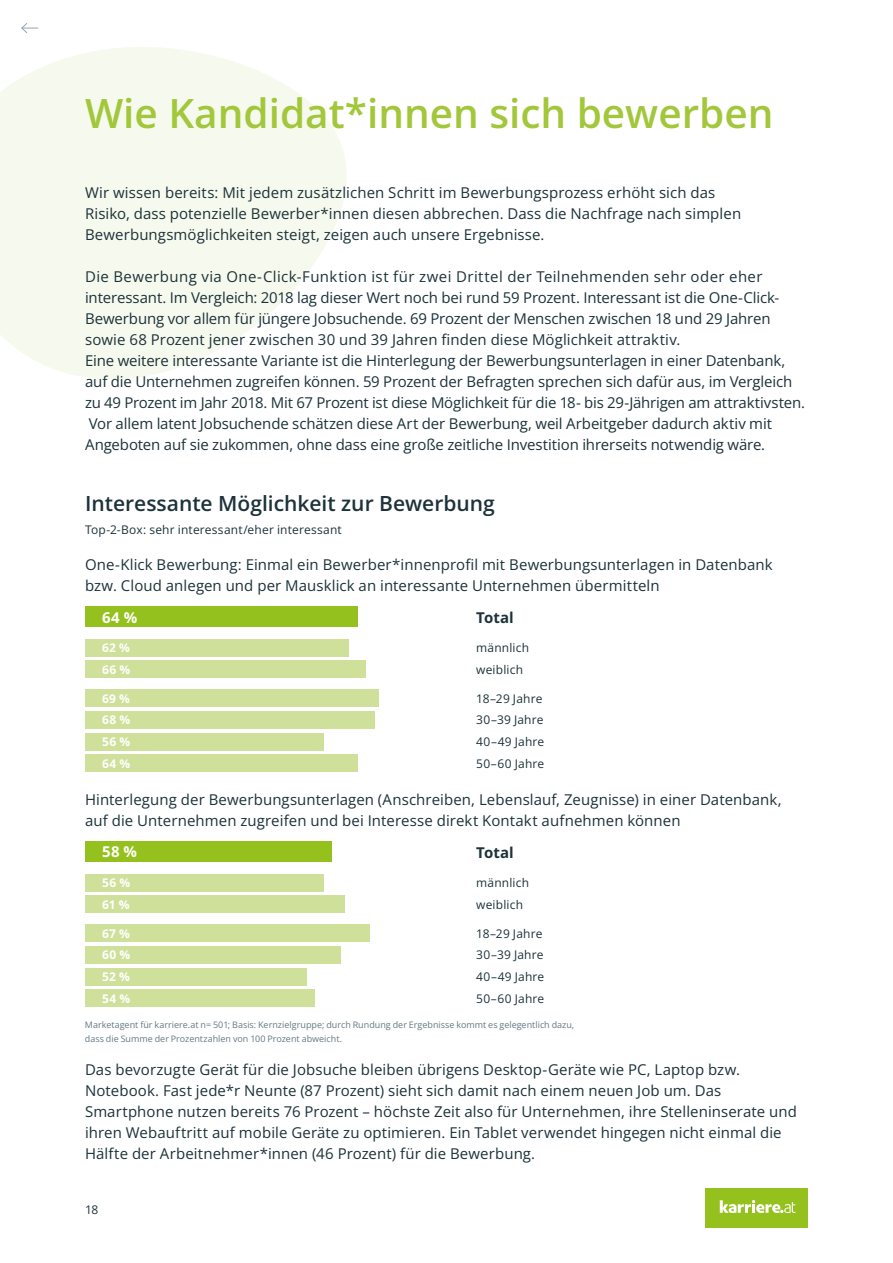
<style>
.page{position:relative;width:893px;height:1263px;background:#fff}
.page>*{position:absolute;margin:0;border:0;box-sizing:border-box;transform-origin:0 0}
.t1{font:600 40.5px "Open Sans";color:#a2c73a}
.t2{font:600 21px "Open Sans";color:#1d323a}
.t3{font:15px/21px "Open Sans";letter-spacing:.005em;color:#1d323a}
.t4{font:700 15px "Open Sans";letter-spacing:.005em;color:#1d323a}
.t5{font:700 15px "Open Sans";color:#fff}
.t6{font:12px/21.6px "Open Sans";letter-spacing:.015em;color:#1d323a}
.t7{font:700 12px/21.6px "Open Sans";letter-spacing:.035em;color:#fff}
.t8{font:9px/13.5px "Open Sans";color:#647a84}
</style>
<div class="page">
<svg style="left:0;top:47px;width:347px;height:332px;fill:#f6f9ed"></svg>
<div style="left:85px;top:606px;width:272px;height:21px;background:#95c11f"></div>
<div style="left:85px;top:639px;width:264px;height:17px;background:#cfe09b"></div>
<div style="left:85px;top:661px;width:281px;height:17px;background:#cfe09b"></div>
<div style="left:85px;top:690px;width:293px;height:17px;background:#cfe09b"></div>
<div style="left:85px;top:711px;width:289px;height:17px;background:#cfe09b"></div>
<div style="left:85px;top:733px;width:238px;height:17px;background:#cfe09b"></div>
<div style="left:85px;top:755px;width:272px;height:17px;background:#cfe09b"></div>
<div style="left:85px;top:841px;width:247px;height:21px;background:#95c11f"></div>
<div style="left:85px;top:874px;width:238px;height:17px;background:#cfe09b"></div>
<div style="left:85px;top:896px;width:259px;height:17px;background:#cfe09b"></div>
<div style="left:85px;top:925px;width:285px;height:17px;background:#cfe09b"></div>
<div style="left:85px;top:946px;width:255px;height:17px;background:#cfe09b"></div>
<div style="left:85px;top:968px;width:221px;height:17px;background:#cfe09b"></div>
<div style="left:85px;top:990px;width:230px;height:17px;background:#cfe09b"></div>
<div style="left:706px;top:1188px;width:102px;height:39px;background:#95c11f"></div>
<svg style="left:720px;top:1200px;width:75px;height:13px"></svg>
<svg style="left:21px;top:23px;width:17px;height:10px"></svg>
<h1 class="t1" style="left:85px;top:86px;width:690px">Wie Kandidat*innen sich bewerben</h1>
<p class="t3" style="left:85px;top:181px;width:658px">Wir wissen bereits: Mit jedem zusätzlichen Schritt im Bewerbungsprozess erhöht sich das<br>Risiko, dass potenzielle Bewerber*innen diesen abbrechen. Dass die Nachfrage nach simplen<br>Bewerbungsmöglichkeiten steigt, zeigen auch unsere Ergebnisse.</p>
<p class="t3" style="left:85px;top:265px;width:721px">Die Bewerbung via One-Click-Funktion ist für zwei Drittel der Teilnehmenden sehr oder eher interessant. Im Vergleich: 2018 lag dieser Wert noch bei rund 59 Prozent. Interessant ist die One-Click-Bewerbung vor allem für jüngere Jobsuchende. 69 Prozent der Menschen zwischen 18 und 29 Jahren sowie 68 Prozent jener zwischen 30 und 39 Jahren finden diese Möglichkeit attraktiv.<br>Eine weitere interessante Variante ist die Hinterlegung der Bewerbungsunterlagen in einer Datenbank, auf die Unternehmen zugreifen können. 59 Prozent der Befragten sprechen sich dafür aus, im Vergleich zu 49 Prozent im Jahr 2018. Mit 67 Prozent ist diese Möglichkeit für die 18- bis 29-Jährigen am attraktivsten.<br>Vor allem latent Jobsuchende schätzen diese Art der Bewerbung, weil Arbeitgeber dadurch aktiv mit Angeboten auf sie zukommen, ohne dass eine große zeitliche Investition ihrerseits notwendig wäre.</p>
<h2 class="t2" style="left:85px;top:489px;width:411px">Interessante Möglichkeit zur Bewerbung</h2>
<p class="t6" style="left:85px;top:519px;width:258px">Top-2-Box: sehr interessant/eher interessant</p>
<p class="t3" style="left:85px;top:554px;width:689px">One-Klick Bewerbung: Einmal ein Bewerber*innenprofil mit Bewerbungsunterlagen in Datenbank bzw. Cloud anlegen und per Mausklick an interessante Unternehmen übermitteln</p>
<p class="t5" style="left:102px;top:606px;width:37px">64 %</p>
<p class="t4" style="left:476px;top:607px;width:39px">Total</p>
<p class="t7" style="left:102px;top:636px;width:30px">62 %<br>66 %</p>
<p class="t6" style="left:476px;top:636px;width:54px">männlich weiblich</p>
<p class="t7" style="left:102px;top:687px;width:30px">69 %<br>68 %</p>
<p class="t6" style="left:476px;top:687px;width:69px">18–29 Jahre<br>30–39 Jahre</p>
<p class="t7" style="left:102px;top:730px;width:30px">56 %<br>64 %</p>
<p class="t6" style="left:476px;top:730px;width:70px">40–49 Jahre<br>50–60 Jahre</p>
<p class="t3" style="left:85px;top:789px;width:698px">Hinterlegung der Bewerbungsunterlagen (Anschreiben, Lebenslauf, Zeugnisse) in einer Datenbank, auf die Unternehmen zugreifen und bei Interesse direkt Kontakt aufnehmen können</p>
<p class="t5" style="left:102px;top:841px;width:36px">58 %</p>
<p class="t4" style="left:476px;top:841px;width:39px">Total</p>
<p class="t7" style="left:102px;top:871px;width:30px">56 %<br>61 %</p>
<p class="t6" style="left:476px;top:871px;width:54px">männlich weiblich</p>
<p class="t7" style="left:102px;top:922px;width:30px">67 %<br>60 %</p>
<p class="t6" style="left:476px;top:922px;width:69px">18–29 Jahre<br>30–39 Jahre</p>
<p class="t7" style="left:102px;top:965px;width:30px">52 %<br>54 %</p>
<p class="t6" style="left:476px;top:965px;width:70px">40–49 Jahre<br>50–60 Jahre</p>
<p class="t8" style="left:85px;top:1018px;width:491px">Marketagent für karriere.at n= 501; Basis: Kernzielgruppe; durch Rundung der Ergebnisse kommt es gelegentlich dazu, dass die Summe der Prozentzahlen von 100 Prozent abweicht.</p>
<p class="t3" style="left:85px;top:1058px;width:713px">Das bevorzugte Gerät für die Jobsuche bleiben übrigens Desktop-Geräte wie PC, Laptop bzw.<br>Notebook. Fast jede*r Neunte (87 Prozent) sieht sich damit nach einem neuen Job um. Das Smartphone nutzen bereits 76 Prozent – höchste Zeit also für Unternehmen, ihre Stelleninserate und ihren Webauftritt auf mobile Geräte zu optimieren. Ein Tablet verwendet hingegen nicht einmal die Hälfte der Arbeitnehmer*innen (46 Prozent) für die Bewerbung.</p>
<p class="t6" style="left:85px;top:1198px;width:15px">18</p>
</div>
